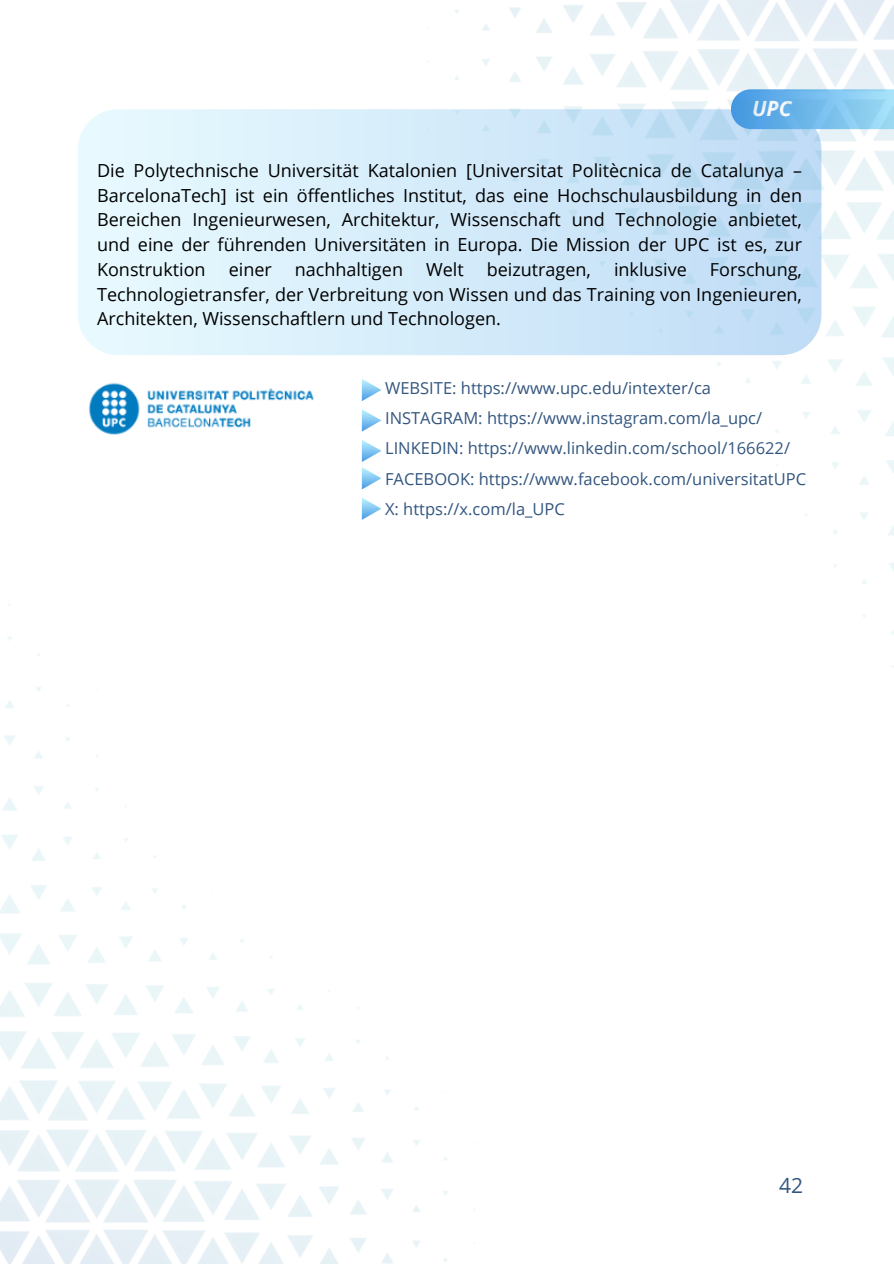
<style>
.page{position:relative;width:894px;height:1264px;background:#fff}
.page>*{position:absolute;margin:0;border:0;box-sizing:border-box;transform-origin:0 0}
.t1{font:italic 700 21px "Open Sans";color:#f9fafc}
.t2{font:21px "Open Sans";color:#33567f}
.t3{font:18px/24.8px "Open Sans";color:#000;text-align:justify}
.t4{font:16.5px "Open Sans";color:#33567f}
</style>
<div class="page">
<div style="left:78px;top:109px;width:743px;height:246px;background:#e3f6fd;border-radius:41px"></div>
<img style="left:89px;top:382px;width:206px;height:53px">
<img style="left:0;top:603px;width:475px;height:660px">
<img style="left:295px;top:0;width:598px;height:750px">
<svg style="left:362px;top:497px;width:19px;height:23px"></svg>
<p class="t1" style="left:751px;top:94px;width:41px">UPC</p>
<p class="t3" style="left:97px;top:157px;width:706px">Die Polytechnische Universität Katalonien [Universitat Politècnica de Catalunya – BarcelonaTech] ist ein öffentliches Institut, das eine Hochschulausbildung in den Bereichen Ingenieurwesen, Architektur, Wissenschaft und Technologie anbietet, und eine der führenden Universitäten in Europa. Die Mission der UPC ist es, zur Konstruktion</p>
<p class="t3" style="left:97px;top:256px;width:706px;text-indent:612px">Forschung, Technologietransfer, der Verbreitung von Wissen und das Training von Ingenieuren, Architekten, Wissenschaftlern und Technologen.</p>
<p class="t3" style="left:228px;top:256px;width:45px">einer</p>
<p class="t3" style="left:295px;top:256px;width:110px">nachhaltigen</p>
<p class="t3" style="left:426px;top:256px;width:39px">Welt</p>
<p class="t3" style="left:486px;top:256px;width:106px">beizutragen,</p>
<p class="t3" style="left:613px;top:256px;width:74px">inklusive</p>
<p class="t4" style="left:385px;top:376px;width:327px">WEBSITE: https://www.upc.edu/intexter/ca</p>
<p class="t4" style="left:385px;top:406px;width:378px">INSTAGRAM: https://www.instagram.com/la_upc/</p>
<p class="t4" style="left:385px;top:437px;width:406px">LINKEDIN: https://www.linkedin.com/school/166622/</p>
<p class="t4" style="left:385px;top:467px;width:422px">FACEBOOK: https://www.facebook.com/universitatUPC</p>
<p class="t4" style="left:385px;top:497px;width:181px">X: https://x.com/la_UPC</p>
<p class="t2" style="left:779px;top:1170px;width:25px">42</p>
</div>
